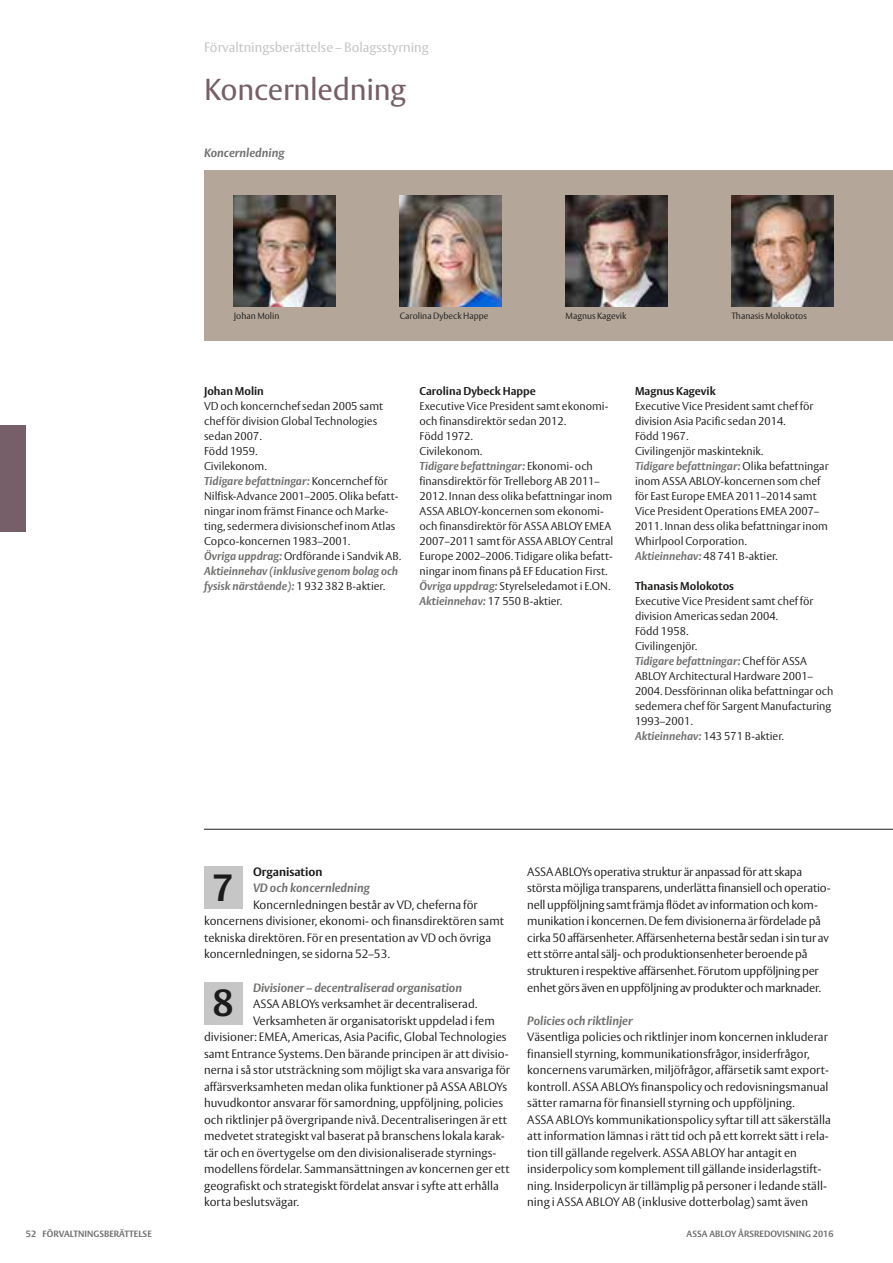
<style>
.page{position:relative;width:893px;height:1263px;background:#fff}
.page>*{position:absolute;margin:0;border:0;box-sizing:border-box;transform-origin:0 0}
.t1{font:700 37.5px "ASSA Vesta";color:#1c1b1a}
.t2{font:30px "ASSA Vesta";letter-spacing:-.01em;color:#765f68}
.t3{font:13.5px "ASSA Vesta";color:#c7c6c6}
.t4{font:300 12px/16.5px "ASSA Vesta";color:#1c1b1a}
.t5{font:italic 700 12px "ASSA Vesta";color:#70706f}
.t6{font:700 12px "ASSA Vesta";color:#1c1b1a}
.t7{font:300 11.25px/15px "ASSA Vesta";color:#1c1b1a}
.t8{font:700 11.25px "ASSA Vesta";color:#1c1b1a}
.t9{font:300 9px "ASSA Vesta";color:#1c1b1a}
.t10{font:700 9px "ASSA Vesta";letter-spacing:.005em;color:#70706f}
.s1{font-weight:700;font-style:italic;color:#70706f}
</style>
<div class="page">
<div style="left:0;top:425px;width:26px;height:106px;background:#765f68"></div>
<div style="left:204px;top:170px;width:689px;height:170px;background:#b4a698"></div>
<img style="left:234px;top:196px;width:102px;height:110px">
<img style="left:400px;top:196px;width:102px;height:110px">
<img style="left:566px;top:196px;width:102px;height:110px">
<img style="left:731px;top:196px;width:102px;height:110px">
<div style="left:204px;top:866px;width:38px;height:43px;background:#c7c6c6"></div>
<div style="left:204px;top:982px;width:38px;height:42px;background:#c7c6c6"></div>
<hr style="left:204px;top:829px;width:689px;height:1px;background:#1c1b1a">
<p class="t3" style="left:204px;top:39px;width:226px">Förvaltningsberättelse – Bolagsstyrning</p>
<h2 class="t2" style="left:204px;top:71px;width:203px">Koncernledning</h2>
<p class="t5" style="left:204px;top:146px;width:82px">Koncernledning</p>
<p class="t9" style="left:234px;top:310px;width:47px">Johan Molin</p>
<p class="t9" style="left:400px;top:310px;width:90px">Carolina Dybeck Happe</p>
<p class="t9" style="left:566px;top:310px;width:62px">Magnus Kagevik</p>
<p class="t9" style="left:731px;top:310px;width:77px">Thanasis Molokotos</p>
<p class="t8" style="left:204px;top:384px;width:61px">Johan Molin</p>
<p class="t7" style="left:204px;top:399px;width:199px">VD och koncernchef sedan 2005 samt chef för division Global Technologies sedan 2007.<br>Född 1959.<br>Civilekonom.<br><span class="s1">Tidigare befattningar:</span> Koncernchef för<br>Nilfisk-Advance 2001–2005. Olika befatt&shy;ningar inom främst Finance och Marke&shy;ting, sedermera divisionschef inom Atlas<br>Copco-koncernen 1983–2001.<br><span class="s1">Övriga uppdrag:</span> Ordförande i Sandvik AB.<br><span class="s1">Aktieinnehav (inklusive genom bolag och fysisk närstående):</span> 1 932 382 B-aktier.</p>
<p class="t8" style="left:420px;top:384px;width:118px">Carolina Dybeck Happe</p>
<p class="t7" style="left:420px;top:399px;width:195px">Executive Vice President samt ekonomi&shy;och finansdirektör sedan 2012.<br>Född 1972.<br>Civilekonom.<br><span class="s1">Tidigare befattningar:</span> Ekonomi- och finansdirektör för Trelleborg AB 2011– 2012. Innan dess olika befattningar inom ASSA ABLOY-koncernen som ekonomi&shy;och finansdirektör för ASSA ABLOY EMEA 2007–2011 samt för ASSA ABLOY Central Europe 2002–2006. Tidigare olika befatt&shy;ningar inom finans på EF Education First.<br><span class="s1">Övriga uppdrag:</span> Styrelseledamot i E.ON.<br><span class="s1">Aktieinnehav:</span> 17 550 B-aktier.</p>
<p class="t8" style="left:635px;top:384px;width:82px">Magnus Kagevik</p>
<p class="t7" style="left:635px;top:399px;width:195px">Executive Vice President samt chef för division Asia Pacific sedan 2014.<br>Född 1967.<br>Civilingenjör maskinteknik.<br><span class="s1">Tidigare befattningar:</span> Olika befattningar inom ASSA ABLOY-koncernen som chef för East Europe EMEA 2011–2014 samt Vice President Operations EMEA 2007– 2011. Innan dess olika befattningar inom Whirlpool Corporation.<br><span class="s1">Aktieinnehav:</span> 48 741 B-aktier.</p>
<p class="t8" style="left:635px;top:579px;width:100px">Thanasis Molokotos</p>
<p class="t7" style="left:635px;top:594px;width:200px">Executive Vice President samt chef för division Americas sedan 2004.<br>Född 1958.<br>Civilingenjör.<br><span class="s1">Tidigare befattningar:</span> Chef för ASSA<br>ABLOY Architectural Hardware 2001–<br>2004. Dessförinnan olika befattningar och sedemera chef för Sargent Manufacturing<br>1993–2001.<br><span class="s1">Aktieinnehav:</span> 143 571 B-aktier.</p>
<p class="t6" style="left:253px;top:864px;width:71px">Organisation</p>
<p class="t5" style="left:253px;top:881px;width:118px">VD och koncernledning</p>
<p class="t4" style="left:204px;top:897px;width:301px;text-indent:49px">Koncernledningen består av VD, cheferna för koncernens divisioner, ekonomi- och finansdirektören samt tekniska direktören. För en presentation av VD och övriga koncernledningen, se sidorna 52–53.</p>
<h1 class="t1" style="left:213px;top:980px;width:23px">8</h1>
<h1 class="t1" style="left:213px;top:865px;width:23px">7</h1>
<p class="t5" style="left:253px;top:980px;width:211px">Divisioner – decentraliserad organisation</p>
<p class="t4" style="left:253px;top:996px;width:226px">ASSA ABLOYs verksamhet är decentraliserad.</p>
<p class="t4" style="left:253px;top:1012px;width:243px">Verksamheten är organisatoriskt uppdelad i fem</p>
<p class="t4" style="left:204px;top:1029px;width:304px">divisioner: EMEA, Americas, Asia Pacific, Global Technologies</p>
<p class="t4" style="left:204px;top:1045px;width:306px">samt Entrance Systems. Den bärande principen är att divisio-</p>
<p class="t4" style="left:204px;top:1062px;width:308px">nerna i så stor utsträckning som möjligt ska vara ansvariga för</p>
<p class="t4" style="left:204px;top:1078px;width:304px">affärsverksamheten medan olika funktioner på ASSA ABLOYs</p>
<p class="t4" style="left:204px;top:1095px;width:301px">huvudkontor ansvarar för samordning, uppföljning, policies</p>
<p class="t4" style="left:204px;top:1111px;width:305px">och riktlinjer på övergripande nivå. Decentraliseringen är ett</p>
<p class="t4" style="left:204px;top:1128px;width:302px">medvetet strategiskt val baserat på branschens lokala karak-</p>
<p class="t4" style="left:204px;top:1144px;width:294px">tär och en övertygelse om den divisionaliserade styrnings-</p>
<p class="t4" style="left:204px;top:1161px;width:307px">modellens fördelar. Sammansättningen av koncernen ger ett</p>
<p class="t4" style="left:204px;top:1177px;width:296px">geografiskt och strategiskt fördelat ansvar i syfte att erhålla</p>
<p class="t4" style="left:204px;top:1194px;width:96px">korta beslutsvägar.</p>
<p class="t4" style="left:527px;top:864px;width:305px">ASSAABLOYs operativa struktur är anpassad för att skapa största möjliga transparens, underlätta finansiell och operatio&shy;nell uppföljning samt främja flödet av information och kom&shy;munikation i koncernen. De fem divisionerna är fördelade på cirka 50 affärsenheter. Affärsenheterna består sedan i sin tur av ett större antal sälj- och produktionsenheter beroende på strukturen i respektive affärsenhet. Förutom uppföljning per enhet görs även en uppföljning av produkter och marknader.</p>
<p class="t5" style="left:527px;top:1013px;width:107px">Policies och riktlinjer</p>
<p class="t4" style="left:527px;top:1029px;width:305px">Väsentliga policies och riktlinjer inom koncernen inkluderar finansiell styrning, kommunikationsfrågor, insiderfrågor, koncernens varumärken, miljöfrågor, affärsetik samt export&shy;kontroll. ASSA ABLOYs finanspolicy och redovisningsmanual sätter ramarna för finansiell styrning och uppföljning.<br>ASSA ABLOYs kommunikationspolicy syftar till att säkerställa att information lämnas i rätt tid och på ett korrekt sätt i rela&shy;tion till gällande regelverk. ASSA ABLOY har antagit en insiderpolicy som komplement till gällande insiderlagstift&shy;ning. Insiderpolicyn är tillämplig på personer i ledande ställ&shy;ning i ASSA ABLOY AB (inklusive dotterbolag) samt även</p>
<p class="t10" style="left:26px;top:1229px;width:27px">52 Förvaltningsberättelse</p>
<p class="t10" style="left:686px;top:1229px;width:148px">ASSA ABLOY ÅRSREDOVISNING 2016</p>
</div>
